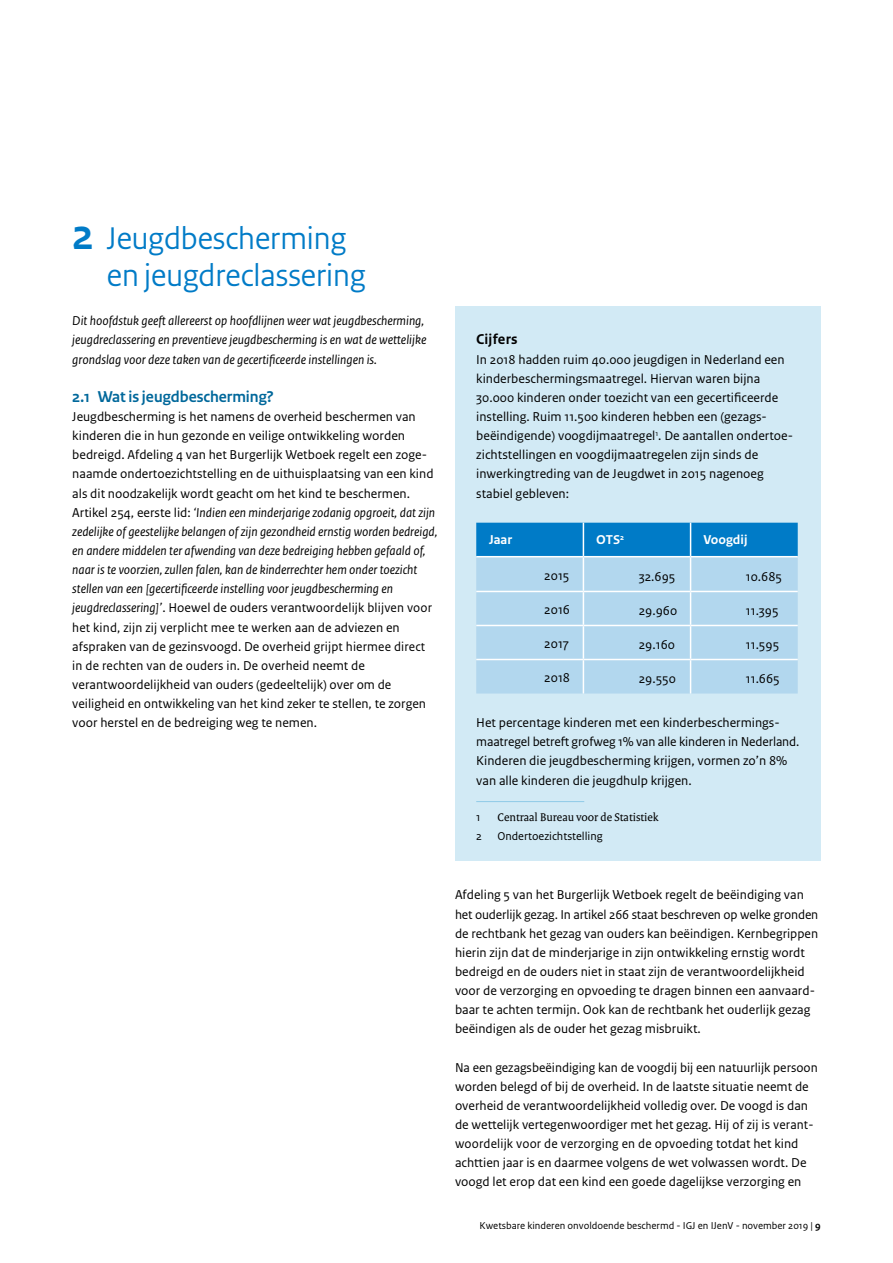
<style>
.page{position:relative;width:893px;height:1263px;background:#fff}
.page>*{position:absolute;margin:0;border:0;box-sizing:border-box;transform-origin:0 0}
.H1_-_Hoofdstuk_kop{font:33px/37.5px "Rijksoverheid Sans Heading";color:#007bc7}
.H2_-_Tussenkop{font:700 16.5px "Rijksoverheid Sans Heading";color:#01689b}
.P_-_Broodtekst{font:700 15px "Rijksoverheid Sans Text";letter-spacing:.015em;color:#000}
.P_-_Broodtekst-2{font:13.5px/19.2px "Rijksoverheid Sans Text";color:#000}
.P_-_Tussenkop_intro{font:italic 13.5px/19.2px "Rijksoverheid Sans Text";color:#000}
.P_-_tabel_tekst{font:13.5px "Rijksoverheid Sans Text";color:#000}
.P_-_Tabel_kop{font:700 13.5px "Rijksoverheid Sans Text";color:#fff}
.t1{font:12px "Rijksoverheid Serif";color:#000}
.t2{font:12px "Rijksoverheid Sans Text";color:#000}
.t3{font:10.5px "Rijksoverheid Sans Text";color:#000}
.s1{font-weight:700;font-size:45px}
.s2{font-style:italic}
.s3{font-weight:700}
</style>
<div class="page">
<div style="left:455px;top:306px;width:366px;height:555px;background:#d2eaf5"></div>
<svg style="left:476px;top:523px;width:322px;height:170px;background:#90c5e6"></svg>
<hr style="left:583px;top:523px;width:1px;height:33px;background:#fff">
<hr style="left:690px;top:523px;width:1px;height:33px;background:#fff">
<hr style="left:583px;top:557px;width:1px;height:34px;background:#fff">
<hr style="left:690px;top:557px;width:1px;height:34px;background:#fff">
<hr style="left:476px;top:591px;width:107px;height:1px;background:#fff">
<hr style="left:583px;top:591px;width:108px;height:1px;background:#fff">
<hr style="left:583px;top:592px;width:1px;height:33px;background:#fff">
<hr style="left:691px;top:591px;width:107px;height:1px;background:#fff">
<hr style="left:690px;top:592px;width:1px;height:33px;background:#fff">
<hr style="left:476px;top:625px;width:107px;height:1px;background:#fff">
<hr style="left:583px;top:625px;width:108px;height:1px;background:#fff">
<hr style="left:583px;top:626px;width:1px;height:33px;background:#fff">
<hr style="left:691px;top:625px;width:107px;height:1px;background:#fff">
<hr style="left:690px;top:626px;width:1px;height:33px;background:#fff">
<hr style="left:476px;top:659px;width:107px;height:1px;background:#fff">
<hr style="left:583px;top:659px;width:108px;height:1px;background:#fff">
<hr style="left:583px;top:660px;width:1px;height:33px;background:#fff">
<hr style="left:691px;top:659px;width:107px;height:1px;background:#fff">
<hr style="left:690px;top:660px;width:1px;height:33px;background:#fff">
<hr style="left:476px;top:556px;width:107px;height:1px;background:#fff">
<hr style="left:583px;top:556px;width:108px;height:1px;background:#fff">
<hr style="left:691px;top:556px;width:107px;height:1px;background:#fff">
<hr style="left:476px;top:801px;width:108px;height:1px;background:#8fcae7">
<h1 class="H1_-_Hoofdstuk_kop" style="left:107px;top:220px;width:260px;text-indent:-35px"><span class="s1">2</span> Jeugdbescherming en jeugdreclassering</h1>
<p class="P_-_Tussenkop_intro" style="left:72px;top:312px;width:356px">Dit hoofdstuk geeft allereerst op hoofdlijnen weer wat jeugdbescherming, jeugdreclassering en preventieve jeugdbescherming is en wat de wettelijke grondslag voor deze taken van de gecertificeerde instellingen is.</p>
<h2 class="H2_-_Tussenkop" style="left:72px;top:387px;width:203px">2.1 Wat is jeugdbescherming?</h2>
<p class="P_-_Broodtekst-2" style="left:72px;top:407px;width:367px">Jeugdbescherming is het namens de overheid beschermen van kinderen die in hun gezonde en veilige ontwikkeling worden bedreigd. Afdeling 4 van het Burgerlijk Wetboek regelt een zoge&shy;naamde ondertoezichtstelling en de uithuisplaatsing van een kind als dit noodzakelijk wordt geacht om het kind te beschermen.<br>Artikel 254, eerste lid: <span class="s2">‘Indien een minderjarige zodanig opgroeit, dat zijn zedelijke of geestelijke belangen of zijn gezondheid ernstig worden bedreigd, en andere middelen ter afwending van deze bedreiging hebben gefaald of, naar is te voorzien, zullen falen, kan de kinderrechter hem onder toezicht stellen van een [gecertificeerde instelling voor jeugdbescherming en jeugdreclassering]’</span>. Hoewel de ouders verantwoordelijk blijven voor het kind, zijn zij verplicht mee te werken aan de adviezen en afspraken van de gezinsvoogd. De overheid grijpt hiermee direct in de rechten van de ouders in. De overheid neemt de verantwoordelijkheid van ouders (gedeeltelijk) over om de veiligheid en ontwikkeling van het kind zeker te stellen, te zorgen voor herstel en de bedreiging weg te nemen.</p>
<p class="P_-_Broodtekst" style="left:476px;top:331px;width:43px">Cijfers</p>
<p class="P_-_Broodtekst-2" style="left:476px;top:350px;width:316px">In 2018 hadden ruim 40.000 jeugdigen in Nederland een kinderbeschermingsmaatregel. Hiervan waren bijna 30.000 kinderen onder toezicht van een gecertificeerde instelling. Ruim 11.500 kinderen hebben een (gezags&shy;beëindigende) voogdijmaatregel<sup>1</sup>. De aantallen ondertoe&shy;zichtstellingen en voogdijmaatregelen zijn sinds de inwerkingtreding van de Jeugdwet in 2015 nagenoeg stabiel gebleven:</p>
<p class="P_-_Tabel_kop" style="left:489px;top:532px;width:25px">Jaar</p>
<p class="P_-_Tabel_kop" style="left:596px;top:532px;width:30px">OTS<sup>2</sup></p>
<p class="P_-_Tabel_kop" style="left:703px;top:532px;width:46px">Voogdij</p>
<p class="P_-_tabel_tekst" style="left:544px;top:568px;width:27px">2015</p>
<p class="P_-_tabel_tekst" style="left:639px;top:569px;width:38px">32.695</p>
<p class="P_-_tabel_tekst" style="left:746px;top:569px;width:38px">10.685</p>
<p class="P_-_tabel_tekst" style="left:544px;top:602px;width:27px">2016</p>
<p class="P_-_tabel_tekst" style="left:639px;top:603px;width:40px">29.960</p>
<p class="P_-_tabel_tekst" style="left:746px;top:603px;width:34px">11.395</p>
<p class="P_-_tabel_tekst" style="left:544px;top:636px;width:26px">2017</p>
<p class="P_-_tabel_tekst" style="left:639px;top:637px;width:38px">29.160</p>
<p class="P_-_tabel_tekst" style="left:746px;top:637px;width:35px">11.595</p>
<p class="P_-_tabel_tekst" style="left:544px;top:670px;width:27px">2018</p>
<p class="P_-_tabel_tekst" style="left:639px;top:671px;width:39px">29.550</p>
<p class="P_-_tabel_tekst" style="left:746px;top:671px;width:36px">11.665</p>
<p class="P_-_Broodtekst-2" style="left:476px;top:713px;width:325px">Het percentage kinderen met een kinderbeschermings&shy;maatregel betreft grofweg 1% van alle kinderen in Nederland.<br>Kinderen die jeugdbescherming krijgen, vormen zo’n 8% van alle kinderen die jeugdhulp krijgen.</p>
<p class="t2" style="left:476px;top:810px;width:6px">1</p>
<p class="t1" style="left:497px;top:810px;width:162px">Centraal Bureau voor de Statistiek</p>
<p class="t2" style="left:476px;top:829px;width:7px">2</p>
<p class="t2" style="left:497px;top:829px;width:107px">Ondertoezichtstelling</p>
<p class="P_-_Broodtekst-2" style="left:455px;top:885px;width:365px">Afdeling 5 van het Burgerlijk Wetboek regelt de beëindiging van het ouderlijk gezag. In artikel 266 staat beschreven op welke gronden de rechtbank het gezag van ouders kan beëindigen. Kernbegrippen hierin zijn dat de minderjarige in zijn ontwikkeling ernstig wordt bedreigd en de ouders niet in staat zijn de verantwoordelijkheid voor de verzorging en opvoeding te dragen binnen een aanvaard&shy;baar te achten termijn. Ook kan de rechtbank het ouderlijk gezag beëindigen als de ouder het gezag misbruikt.</p>
<p class="P_-_Broodtekst-2" style="left:455px;top:1058px;width:364px">Na een gezagsbeëindiging kan de voogdij bij een natuurlijk persoon worden belegd of bij de overheid. In de laatste situatie neemt de overheid de verantwoordelijkheid volledig over. De voogd is dan de wettelijk vertegenwoordiger met het gezag. Hij of zij is verant&shy;woordelijk voor de verzorging en de opvoeding totdat het kind achttien jaar is en daarmee volgens de wet volwassen wordt. De voogd let erop dat een kind een goede dagelijkse verzorging en</p>
<p class="t3" style="left:479px;top:1219px;width:343px">Kwetsbare kinderen onvoldoende beschermd - IGJ en IJenV - november 2019 | <span class="s3">9</span></p>
</div>
